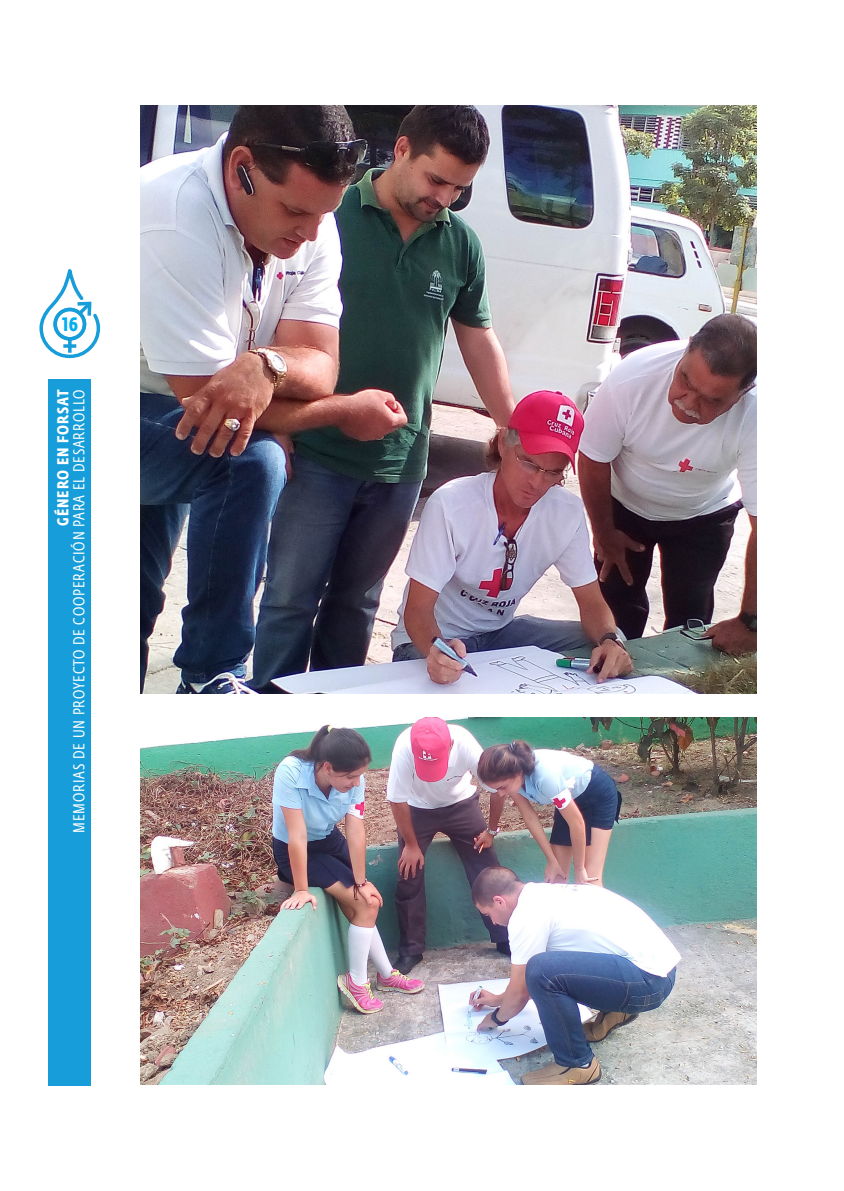
<style>
.page{position:relative;width:844px;height:1191px;background:#fff}
.page>*{position:absolute;margin:0;border:0;box-sizing:border-box;transform-origin:0 0}
.t1{font:700 19.25px "Fedra Sans Cond Std";color:#00aeef}
.t2{font:15.75px "Fedra Sans Cond Std";letter-spacing:.06em;color:#fff}
.t3{font:700 15.75px "Fedra Sans Cond Std";letter-spacing:.06em;color:#fff}
</style>
<div class="page">
<div style="left:48px;top:379px;width:43px;height:706px;background:#179dd9"></div>
<svg style="left:39px;top:269px;width:62px;height:90px"></svg>
<img style="left:140px;top:105px;width:616px;height:588px">
<img style="left:140px;top:718px;width:616px;height:366px">
<p class="t1" style="left:62px;top:312px;width:17px">16</p>
<p class="t3" style="left:53px;top:526px;width:138px;rotate:-90deg">GÉNERO EN FORSAT</p>
<p class="t2" style="left:69px;top:833px;width:445px;rotate:-90deg">MEMORIAS DE UN PROYECTO DE COOPERACIÓN PARA EL DESARROLLO</p>
</div>
